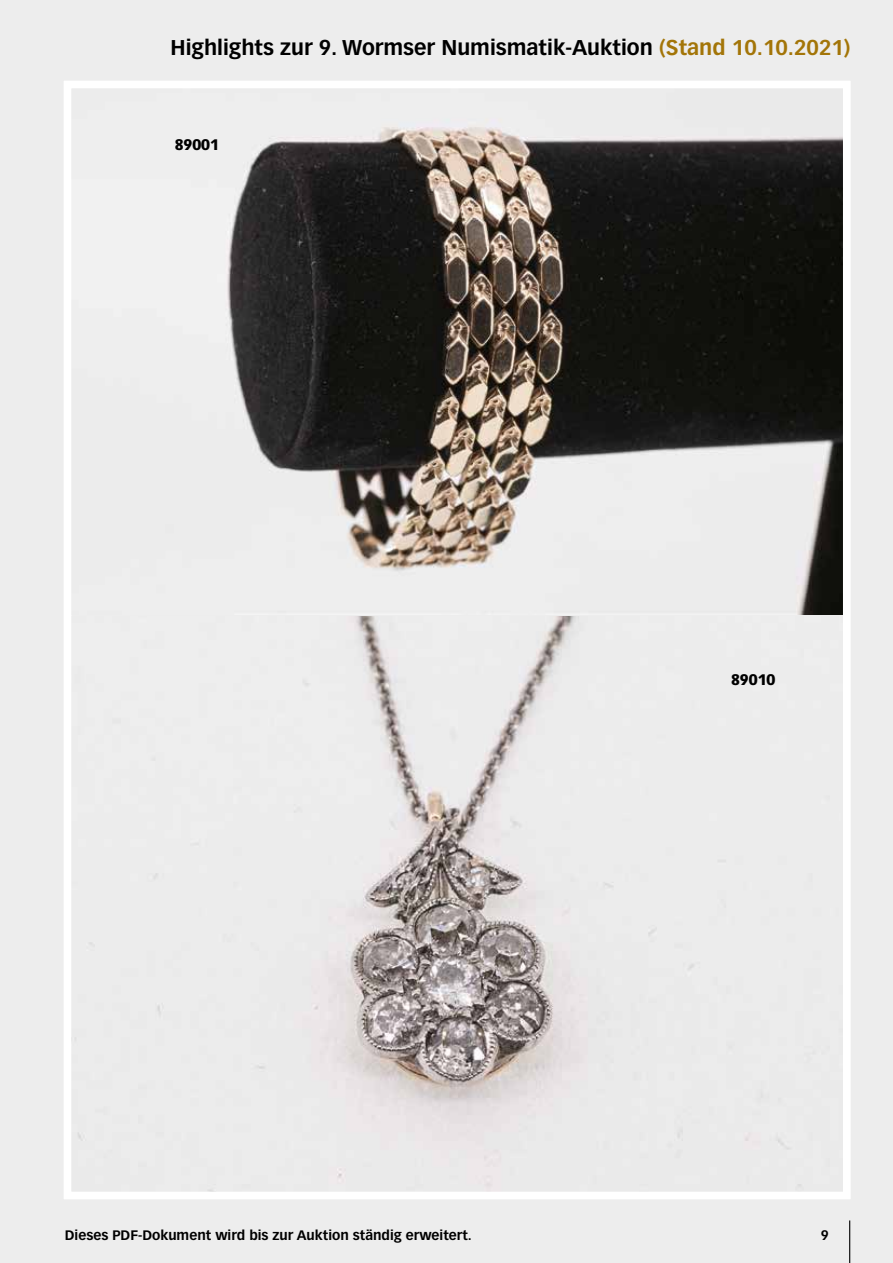
<style>
.page{position:relative;width:893px;height:1263px;background:#ededed}
.page>*{position:absolute;margin:0;border:0;box-sizing:border-box;transform-origin:0 0}
.t1{font:700 21px "Vectora LT Std";color:#000}
.t2{font:900 15px "Vectora LT Std";color:#000}
.t3{font:700 13.5px "Vectora LT Std";color:#000}
.s1{color:#a37508}
</style>
<div class="page">
<hr style="left:849px;top:1220px;width:1px;height:43px;background:#000">
<img style="left:226px;top:127px;width:615px;height:488px">
<img style="left:75px;top:616px;width:726px;height:574px">
<div style="left:64px;top:81px;width:786px;height:1118px;border:8px solid #fff"></div>
<p class="t1" style="left:171px;top:35px;width:681px">Highlights zur 9. Wormser Numismatik-Auktion <span class="s1">(Stand 10.10.2021)</span></p>
<p class="t2" style="left:175px;top:135px;width:46px">89001</p>
<p class="t3" style="left:65px;top:1227px;width:408px">Dieses PDF-Dokument wird bis zur Auktion ständig erweitert.</p>
<p class="t2" style="left:731px;top:671px;width:46px">89010</p>
<p class="t3" style="left:821px;top:1227px;width:9px">9</p>
</div>
